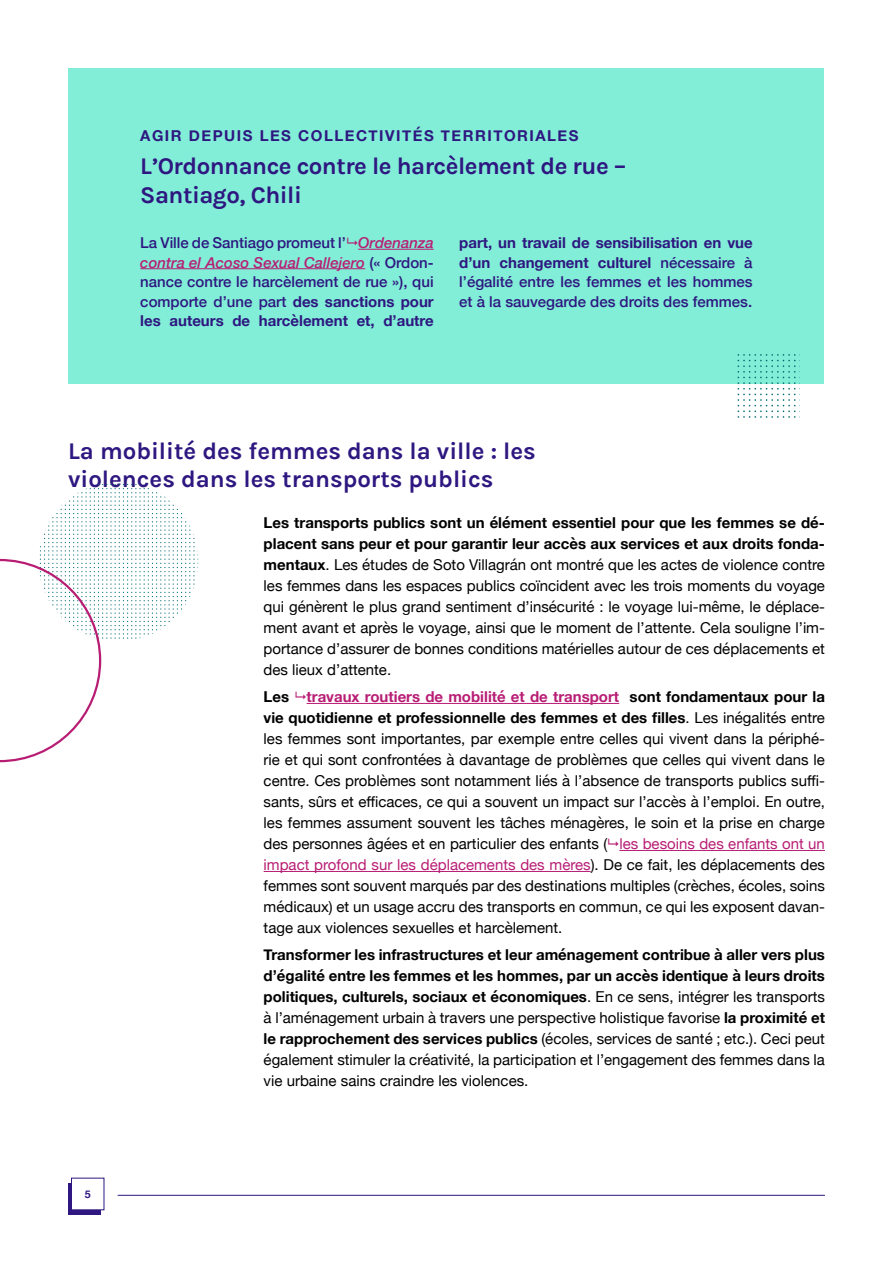
<style>
.page{position:relative;width:893px;height:1263px;background:#fff}
.page>*{position:absolute;margin:0;border:0;box-sizing:border-box;transform-origin:0 0}
.t1{font:24px/28.8px "Karla";color:#2e1780}
.t2{font:24px/28.8px "Karla";letter-spacing:-.02em;color:#2e1780}
.t3{font:15px/21px "Helvetica Neue";color:#000;text-align:justify}
.t4{font:500 15px/19.5px "Helvetica Neue";color:#2e1780;text-align:justify}
.t5{font:700 15px "Helvetica Neue";letter-spacing:.1em;color:#2e1780}
.t6{font:700 10.5px "Helvetica Neue";color:#2e1780}
.s1{font-style:italic;color:#b81d74}
.s2{font-weight:700}
.s3{font-weight:700;color:#b81d74}
.s4{color:#b81d74}
</style>
<div class="page">
<div style="left:68px;top:1183px;width:33px;height:31px;background:#2e1780"></div>
<div style="left:71px;top:1178px;width:33px;height:32px;background:#fff"></div>
<hr style="left:118px;top:1195px;width:707px;height:1px;background:#2e1780">
<hr style="left:307px;top:703px;width:312px;height:1px;background:#b81d74">
<hr style="left:619px;top:850px;width:206px;height:1px;background:#b81d74">
<hr style="left:264px;top:871px;width:327px;height:1px;background:#b81d74">
<div style="left:69px;top:68px;width:755px;height:315px;background:#82eed7"></div>
<hr style="left:358px;top:249px;width:76px;height:1px;background:#b81d74">
<hr style="left:140px;top:268px;width:225px;height:1px;background:#b81d74">
<svg style="left:0;top:484px;width:199px;height:278px"></svg>
<svg style="left:738px;top:354px;width:58px;height:64px"></svg>
<p class="t5" style="left:140px;top:124px;width:440px">AGIR DEPUIS LES COLLECTIVITÉS TERRITORIALES</p>
<h1 class="t2" style="left:140px;top:151px;width:488px">L’Ordonnance contre le harcèlement de rue –<br>Santiago, Chili</h1>
<p class="t4" style="left:140px;top:232px;width:295px">La Ville de Santiago promeut l’ <span class="s1">Ordenanza contra el Acoso Sexual Callejero</span> (« Ordon&shy;nance contre le harcèlement de rue »), qui comporte d’une part <span class="s2">des sanctions pour les auteurs de harcèlement et, d’autre</span></p>
<p class="t4" style="left:459px;top:232px;width:295px"><span class="s2">part, un travail de sensibilisation en vue d’un changement culturel</span> nécessaire à l’égalité entre les femmes et les hommes et à la sauvegarde des droits des femmes.</p>
<h1 class="t1" style="left:68px;top:435px;width:469px">La mobilité des femmes dans la ville : les violences dans les transports publics</h1>
<p class="t3" style="left:264px;top:513px;width:563px"><span class="s2">Les transports publics sont un élément essentiel pour que les femmes se dé&shy;placent sans peur et pour garantir leur accès aux services et aux droits fonda&shy;mentaux</span>. Les études de Soto Villagrán ont montré que les actes de violence contre les femmes dans les espaces publics coïncident avec les trois moments du voyage qui génèrent le plus grand sentiment d’insécurité : le voyage lui-même, le déplace&shy;ment avant et après le voyage, ainsi que le moment de l’attente. Cela souligne l’im&shy;portance d’assurer de bonnes conditions matérielles autour de ces déplacements et des lieux d’attente.</p>
<p class="t3" style="left:264px;top:687px;width:563px"><span class="s2">Les</span> <span class="s3">travaux routiers de mobilité et de transport</span> <span class="s2">sont fondamentaux pour la vie quotidienne et professionnelle des femmes et des filles</span>. Les inégalités entre les femmes sont importantes, par exemple entre celles qui vivent dans la périphé&shy;rie et qui sont confrontées à davantage de problèmes que celles qui vivent dans le centre. Ces problèmes sont notamment liés à l’absence de transports publics suffi&shy;sants, sûrs et efficaces, ce qui a souvent un impact sur l’accès à l’emploi. En outre, les femmes assument souvent les tâches ménagères, le soin et la prise en charge des personnes âgées et en particulier des enfants ( <span class="s4">les besoins des enfants ont un impact profond sur les déplacements des mères</span>). De ce fait, les déplacements des femmes sont souvent marqués par des destinations multiples (crèches, écoles, soins médicaux) et un usage accru des transports en commun, ce qui les exposent davan&shy;tage aux violences sexuelles et harcèlement.</p>
<p class="t3" style="left:264px;top:945px;width:563px"><span class="s2">Transformer les infrastructures et leur aménagement contribue à aller vers plus d’égalité entre les femmes et les hommes, par un accès identique à leurs droits politiques, culturels, sociaux et économiques</span>. En ce sens, intégrer les transports à l’aménagement urbain à travers une perspective holistique favorise <span class="s2">la proximité et le rapprochement des services publics</span> (écoles, services de santé ; etc.). Ceci peut également stimuler la créativité, la participation et l’engagement des femmes dans la vie urbaine sains craindre les violences.</p>
<p class="t6" style="left:85px;top:1186px;width:7px">5</p>
</div>
